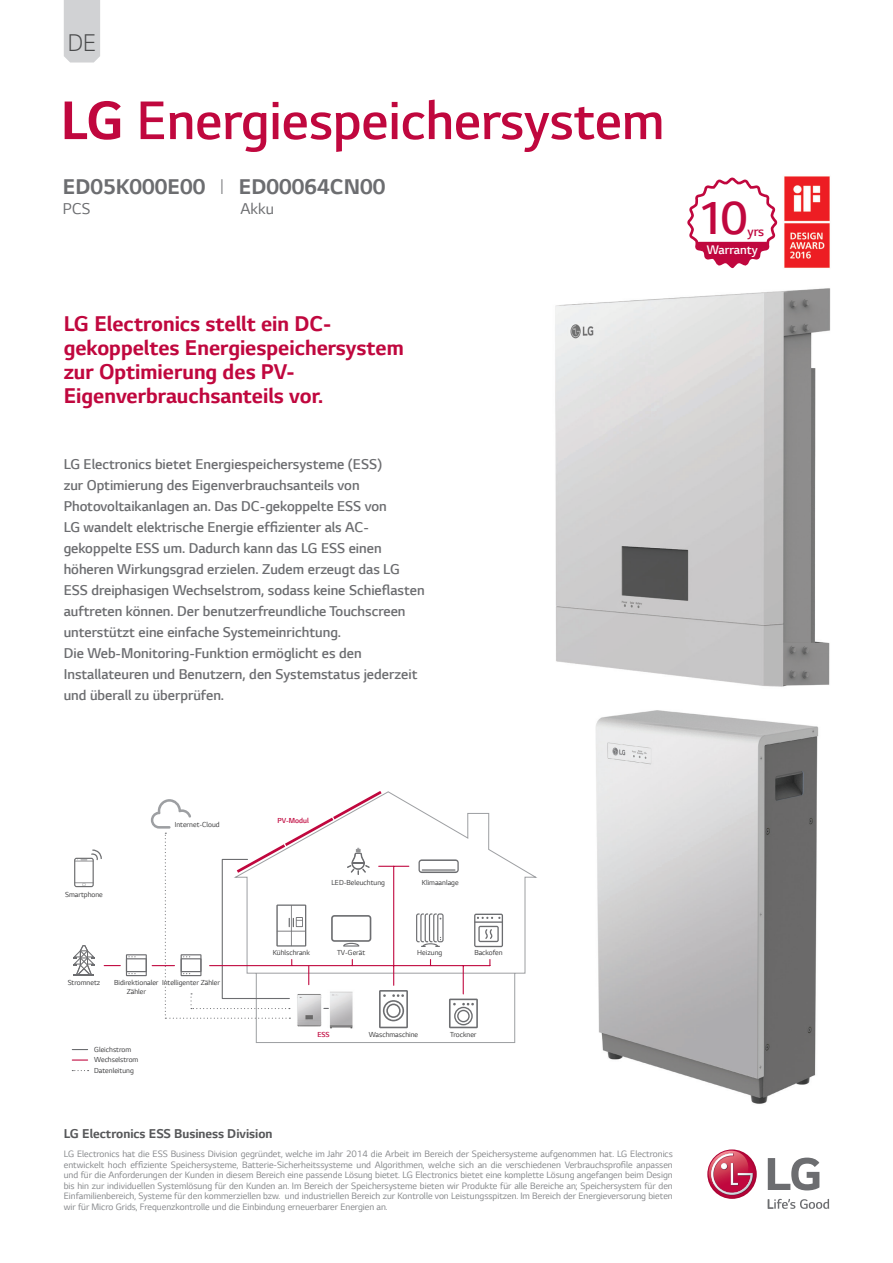
<style>
.page{position:relative;width:893px;height:1263px;background:#fff}
.page>*{position:absolute;margin:0;border:0;box-sizing:border-box;transform-origin:0 0}
.t1{font:300 57px "LG Smart";color:#c0073e}
.t2{font:300 48.75px "LG Smart";color:#c0073e}
.t3{font:300 25.5px "LG Smart";color:#494a4b}
.t4{font:700 22.5px/24px "LG Smart";color:#c0073e}
.t5{font:700 22.5px "LG Smart";color:#6c6d70}
.t6{font:16.5px "LG Smart";color:#6c6d70}
.t7{font:300 15px/21px "LG Smart";color:#6c6d70}
.t8{font:300 13.95px "LG Smart";color:#c0073e}
.t9{font:700 13.5px "LG Smart";color:#57585a}
.t10{font:300 13.05px "LG Smart";color:#fff}
.t11{font:9.75px/10.5px "LG Smart";color:#87898c;text-align:justify}
.t12{font:7.65px/8.9px "LG Smart";color:#3e3e3f}
.t13{font:300 7.65px "LG Smart";color:#c0073e}
.s1{font-weight:700}
</style>
<div class="page">
<img style="left:595px;top:710px;width:224px;height:394px">
<img style="left:555px;top:288px;width:276px;height:399px">
<svg style="left:768px;top:1199px;width:61px;height:10px"></svg>
<svg style="left:768px;top:1157px;width:51px;height:33px"></svg>
<svg style="left:707px;top:1149px;width:50px;height:50px"></svg>
<svg style="left:707px;top:1151px;width:46px;height:44px"></svg>
<div style="left:64px;top:0;width:36px;height:63px;background:#d1d2d4"></div>
<svg style="left:72px;top:1059px;width:16px;height:1px"></svg>
<svg style="left:72px;top:1049px;width:16px;height:1px"></svg>
<svg style="left:255px;top:803px;width:282px;height:240px"></svg>
<hr style="left:210px;top:965px;width:280px;height:1px;background:#c0073e">
<svg style="left:449px;top:965px;width:29px;height:63px"></svg>
<hr style="left:379px;top:866px;width:30px;height:1px;background:#c0073e">
<svg style="left:74px;top:849px;width:28px;height:38px"></svg>
<svg style="left:104px;top:965px;width:16px;height:1px"></svg>
<svg style="left:126px;top:791px;width:282px;height:237px"></svg>
<svg style="left:74px;top:945px;width:20px;height:31px"></svg>
<img style="left:784px;top:176px;width:46px;height:92px">
<svg style="left:687px;top:178px;width:90px;height:90px"></svg>
<h3 class="t3" style="left:68px;top:27px;width:30px">DE</h3>
<h1 class="t1" style="left:61px;top:87px;width:605px"><span class="s1">LG</span> Energiespeichersystem</h1>
<h3 class="t5" style="left:63px;top:174px;width:324px">ED05K000E00 I ED00064CN00</h3>
<h3 class="t6" style="left:63px;top:199px;width:29px">PCS</h3>
<h3 class="t6" style="left:240px;top:199px;width:35px">Akku</h3>
<h3 class="t4" style="left:64px;top:312px;width:342px">LG Electronics stellt ein DC&shy;gekoppeltes Energiespeichersystem zur Optimierung des PV-<br>Eigenverbrauchsanteils vor.</h3>
<p class="t7" style="left:64px;top:454px;width:362px">LG Electronics bietet Energiespeichersysteme (ESS)<br>zur Optimierung des Eigenverbrauchsanteils von Photovoltaikanlagen an. Das DC-gekoppelte ESS von<br>LG wandelt elektrische Energie effizienter als AC&shy;gekoppelte ESS um. Dadurch kann das LG ESS einen höheren Wirkungsgrad erzielen. Zudem erzeugt das LG ESS dreiphasigen Wechselstrom, sodass keine Schieflasten auftreten können. Der benutzerfreundliche Touchscreen unterstützt eine einfache Systemeinrichtung.<br>Die Web-Monitoring-Funktion ermöglicht es den Installateuren und Benutzern, den Systemstatus jederzeit und überall zu überprüfen.</p>
<h2 class="t2" style="left:698px;top:190px;width:52px">10</h2>
<h3 class="t10" style="left:707px;top:242px;width:52px">Warranty</h3>
<h3 class="t8" style="left:747px;top:223px;width:18px">yrs</h3>
<p class="t12" style="left:65px;top:890px;width:39px">Smartphone</p>
<p class="t12" style="left:175px;top:820px;width:47px">Internet-Cloud</p>
<p class="t12" style="left:68px;top:978px;width:34px">Stromnetz</p>
<p class="t12" style="left:127px;top:978px;width:95px;text-indent:-13px">Bidirektionaler Intelligenter Zähler<br>Zähler</p>
<p class="t12" style="left:94px;top:1045px;width:38px">Gleichstrom</p>
<p class="t12" style="left:94px;top:1055px;width:46px">Wechselstrom</p>
<p class="t12" style="left:94px;top:1066px;width:41px">Datenleitung</p>
<p class="t13" style="left:278px;top:815px;width:33px">PV-Modul</p>
<p class="t12" style="left:331px;top:878px;width:55px">LED-Beleuchtung</p>
<p class="t12" style="left:422px;top:878px;width:38px">Klimaanlage</p>
<p class="t12" style="left:273px;top:948px;width:39px">Kühlschrank</p>
<p class="t12" style="left:337px;top:948px;width:30px">TV-Gerät</p>
<p class="t12" style="left:417px;top:948px;width:27px">Heizung</p>
<p class="t12" style="left:474px;top:948px;width:30px">Backofen</p>
<p class="t13" style="left:317px;top:1030px;width:14px">ESS</p>
<p class="t12" style="left:369px;top:1030px;width:51px">Waschmaschine</p>
<p class="t12" style="left:450px;top:1030px;width:28px">Trockner</p>
<h3 class="t9" style="left:64px;top:1125px;width:210px">LG Electronics ESS Business Division</h3>
<p class="t11" style="left:64px;top:1149px;width:611px">LG Electronics hat die ESS Business Division gegründet, welche im Jahr 2014 die Arbeit im Bereich der Speichersysteme aufgenommen hat. LG Electronics entwickelt hoch effiziente Speichersysteme, Batterie-Sicherheitssysteme und Algorithmen, welche sich an die verschiedenen Verbrauchsprofile anpassen und für die Anforderungen der Kunden in diesem Bereich eine passende Lösung bietet. LG Electronics bietet eine komplette Lösung angefangen beim Design bis hin zur individuellen Systemlösung für den Kunden an. Im Bereich der Speichersysteme bieten wir Produkte für alle Bereiche an; Speichersystem für den Einfamilienbereich, Systeme für den kommerziellen bzw. und industriellen Bereich zur Kontrolle von Leistungsspitzen. Im Bereich der Energieversorung bieten wir für Micro Grids, Frequenzkontrolle und die Einbindung erneuerbarer Energien an.</p>
</div>
